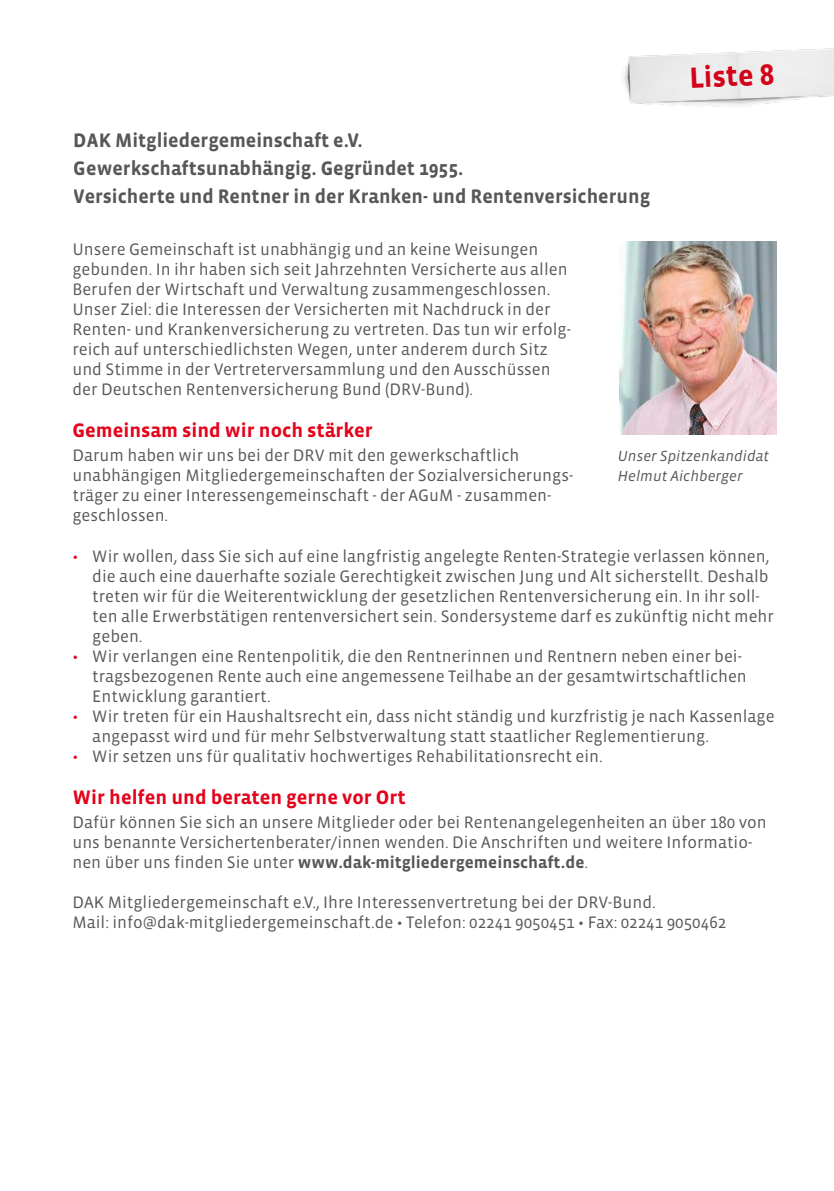
<style>
.page{position:relative;width:834px;height:1191px;background:#fff}
.page>*{position:absolute;margin:0;border:0;box-sizing:border-box;transform-origin:0 0}
.t1{font:700 30px "Vista Sans";color:#e4031b}
.t2{font:700 20px/28px "Vista Sans";color:#575756}
.t3{font:700 20px "Vista Sans";color:#e4031b}
.t4{font:17px/20px "Vista Sans";color:#575756}
.t5{font:italic 15px/20px "Vista Sans";color:#575756}
.s1{color:#e4031b}
.s2{font-weight:700}
</style>
<div class="page">
<img style="left:621px;top:48px;width:212px;height:60px">
<img style="left:619px;top:241px;width:157px;height:193px">
<h1 class="t1" style="left:688px;top:61px;width:87px;rotate:-2deg">Liste 8</h1>
<p class="t2" style="left:74px;top:126px;width:577px">DAK Mitgliedergemeinschaft e.V.<br>Gewerkschaftsunabhängig. Gegründet 1955.<br>Versicherte und Rentner in der Kranken- und Rentenversicherung</p>
<p class="t4" style="left:72px;top:240px;width:500px">Unsere Gemeinschaft ist unabhängig und an keine Weisungen gebunden. In ihr haben sich seit Jahrzehnten Versicherte aus allen Berufen der Wirtschaft und Verwaltung zusammengeschlossen.<br>Unser Ziel: die Interessen der Versicherten mit Nachdruck in der Renten- und Krankenversicherung zu vertreten. Das tun wir erfolg&shy;reich auf unterschiedlichsten Wegen, unter anderem durch Sitz und Stimme in der Vertreterversammlung und den Ausschüssen der Deutschen Rentenversicherung Bund (DRV-Bund).</p>
<p class="t3" style="left:72px;top:419px;width:302px">Gemeinsam sind wir noch stärker</p>
<p class="t4" style="left:72px;top:446px;width:502px">Darum haben wir uns bei der DRV mit den gewerkschaftlich unabhängigen Mitgliedergemeinschaften der Sozialversicherungs&shy;träger zu einer Interessengemeinschaft - der AGuM - zusammen&shy;geschlossen.</p>
<p class="t4" style="left:92px;top:546px;width:683px;text-indent:-20px"><span class="s1">•</span> Wir wollen, dass Sie sich auf eine langfristig angelegte Renten-Strategie verlassen können, die auch eine dauerhafte soziale Gerechtigkeit zwischen Jung und Alt sicherstellt. Deshalb treten wir für die Weiterentwicklung der gesetzlichen Rentenversicherung ein. In ihr soll&shy;ten alle Erwerbstätigen rentenversichert sein. Sondersysteme darf es zukünftig nicht mehr geben.</p>
<p class="t4" style="left:92px;top:646px;width:656px;text-indent:-20px"><span class="s1">•</span> Wir verlangen eine Rentenpolitik, die den Rentnerinnen und Rentnern neben einer bei&shy;tragsbezogenen Rente auch eine angemessene Teilhabe an der gesamtwirtschaftlichen<br>Entwicklung garantiert.</p>
<p class="t4" style="left:92px;top:706px;width:683px;text-indent:-20px"><span class="s1">•</span> Wir treten für ein Haushaltsrecht ein, dass nicht ständig und kurzfristig je nach Kassenlage angepasst wird und für mehr Selbstverwaltung statt staatlicher Reglementierung.</p>
<p class="t4" style="left:72px;top:746px;width:531px"><span class="s1">•</span> Wir setzen uns für qualitativ hochwertiges Rehabilitationsrecht ein.</p>
<p class="t3" style="left:72px;top:785px;width:334px">Wir helfen und beraten gerne vor Ort</p>
<p class="t4" style="left:72px;top:812px;width:695px">Dafür können Sie sich an unsere Mitglieder oder bei Rentenangelegenheiten an über 180 von uns benannte Versichertenberater/innen wenden. Die Anschriften und weitere Informatio&shy;nen über uns finden Sie unter <span class="s2">www.dak-mitgliedergemeinschaft.de</span>.</p>
<p class="t4" style="left:72px;top:892px;width:655px">DAK Mitgliedergemeinschaft e.V., Ihre Interessenvertretung bei der DRV-Bund.<br>Mail: info@dak-mitgliedergemeinschaft.de • Telefon: 02241 9050451 • Fax: 02241 9050462</p>
<p class="t5" style="left:617px;top:446px;width:153px">Unser Spitzenkandidat<br>Helmut Aichberger</p>
</div>
